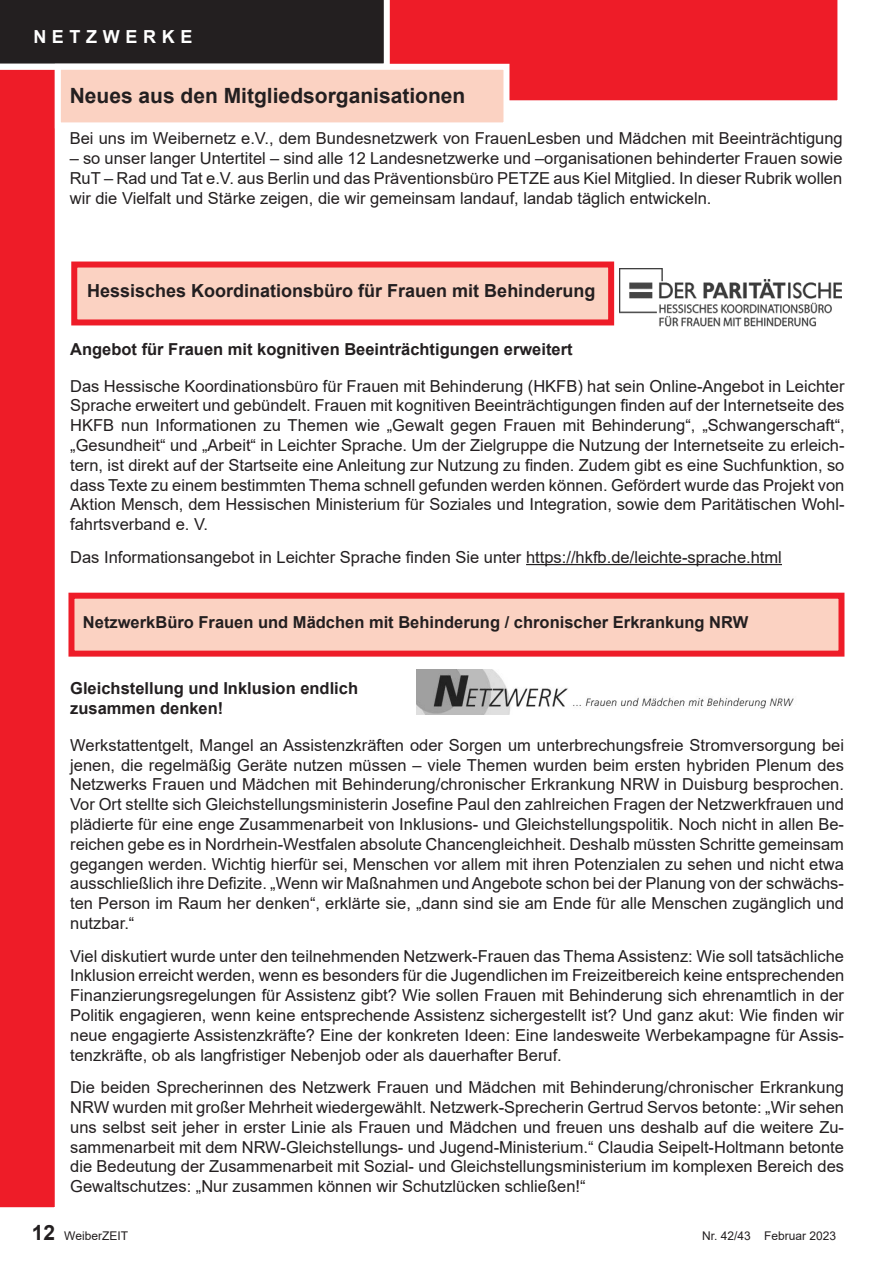
<style>
.page{position:relative;width:893px;height:1263px;background:#fff}
.page>*{position:absolute;margin:0;border:0;box-sizing:border-box;transform-origin:0 0}
.t1{font:700 21px "Arial";color:#231f20}
.t2{font:700 18px "Arial";color:#231f20}
.PR{font:700 18px "Arial";color:#fff}
.t3{font:16.5px/19.8px "Arial";color:#231f20;text-align:justify}
.t4{font:700 16.5px/19.8px "Arial";color:#231f20}
.t5{font:12px "Arial";color:#231f20}
.s1{font-weight:700;font-size:21px}
</style>
<div class="page">
<div style="left:390px;top:0;width:448px;height:101px;background:#ee1c28"></div>
<div style="left:0;top:70px;width:55px;height:1138px;background:#ee1c28"></div>
<div style="left:0;top:0;width:390px;height:70px;background:#231f20"></div>
<div style="left:55px;top:64px;width:454px;height:64px;background:#fbd2c2;border:6px solid #fff"></div>
<div style="left:71px;top:261px;width:543px;height:64px;background:#fbd2c2;border:6px solid #ee1c28"></div>
<hr style="left:526px;top:564px;width:256px;height:1px;background:#231f20">
<img style="left:619px;top:269px;width:222px;height:58px">
<div style="left:68px;top:593px;width:776px;height:64px;background:#fbd2c2;border:6px solid #ee1c28"></div>
<img style="left:417px;top:670px;width:377px;height:44px">
<p class="PR" style="left:33px;top:24px;width:161px">N E T Z W E R K E</p>
<h1 class="t1" style="left:70px;top:81px;width:397px">Neues aus den Mitgliedsorganisationen</h1>
<p class="t3" style="left:70px;top:128px;width:774px">Bei uns im Weibernetz e.V., dem Bundesnetzwerk von FrauenLesben und Mädchen mit Beeinträchtigung</p>
<p class="t3" style="left:70px;top:148px;width:774px">– so unser langer Untertitel – sind alle 12 Landesnetzwerke und –organisationen behinderter Frauen sowie RuT – Rad und Tat e.V. aus Berlin und das Präventionsbüro PETZE aus Kiel Mitglied. In dieser Rubrik wollen wir die Vielfalt und Stärke zeigen, die wir gemeinsam landauf, landab täglich entwickeln.</p>
<h2 class="t2" style="left:87px;top:278px;width:510px">Hessisches Koordinationsbüro für Frauen mit Behinderung</h2>
<h3 class="t4" style="left:70px;top:339px;width:504px">Angebot für Frauen mit kognitiven Beeinträchtigungen erweitert</h3>
<p class="t3" style="left:70px;top:376px;width:776px">Das Hessische Koordinationsbüro für Frauen mit Behinderung (HKFB) hat sein Online-Angebot in Leichter Sprache erweitert und gebündelt. Frauen mit kognitiven Beeinträchtigungen finden auf der Internetseite des HKFB nun Informationen zu Themen wie „Gewalt gegen Frauen mit Behinderung“, „Schwangerschaft“, „Gesundheit“ und „Arbeit“ in Leichter Sprache. Um der Zielgruppe die Nutzung der Internetseite zu erleich&shy;tern, ist direkt auf der Startseite eine Anleitung zur Nutzung zu finden. Zudem gibt es eine Suchfunktion, so dass Texte zu einem bestimmten Thema schnell gefunden werden können. Gefördert wurde das Projekt von Aktion Mensch, dem Hessischen Ministerium für Soziales und Integration, sowie dem Paritätischen Wohl&shy;fahrtsverband e. V.</p>
<p class="t3" style="left:70px;top:547px;width:713px">Das Informationsangebot in Leichter Sprache finden Sie unter https://hkfb.de/leichte-sprache.html</p>
<h2 class="t4" style="left:83px;top:612px;width:667px">NetzwerkBüro Frauen und Mädchen mit Behinderung / chronischer Erkrankung NRW</h2>
<h3 class="t4" style="left:70px;top:679px;width:289px">Gleichstellung und Inklusion endlich zusammen denken!</h3>
<p class="t3" style="left:70px;top:735px;width:775px">Werkstattentgelt, Mangel an Assistenzkräften oder Sorgen um unterbrechungsfreie Stromversorgung bei jenen, die regelmäßig Geräte nutzen müssen – viele Themen wurden beim ersten hybriden Plenum des Netzwerks Frauen und Mädchen mit Behinderung/chronischer Erkrankung NRW in Duisburg besprochen.<br>Vor Ort stellte sich Gleichstellungsministerin Josefine Paul den zahlreichen Fragen der Netzwerkfrauen und plädierte für eine enge Zusammenarbeit von Inklusions- und Gleichstellungspolitik. Noch nicht in allen Be&shy;reichen gebe es in Nordrhein-Westfalen absolute Chancengleichheit. Deshalb müssten Schritte gemeinsam gegangen werden. Wichtig hierfür sei, Menschen vor allem mit ihren Potenzialen zu sehen und nicht etwa ausschließlich ihre Defizite. „Wenn wir Maßnahmen und Angebote schon bei der Planung von der schwächs&shy;ten Person im Raum her denken“, erklärte sie, „dann sind sie am Ende für alle Menschen zugänglich und nutzbar.“</p>
<p class="t3" style="left:70px;top:946px;width:776px">Viel diskutiert wurde unter den teilnehmenden Netzwerk-Frauen das Thema Assistenz: Wie soll tatsächliche Inklusion erreicht werden, wenn es besonders für die Jugendlichen im Freizeitbereich keine entsprechenden Finanzierungsregelungen für Assistenz gibt? Wie sollen Frauen mit Behinderung sich ehrenamtlich in der Politik engagieren, wenn keine entsprechende Assistenz sichergestellt ist? Und ganz akut: Wie finden wir neue engagierte Assistenzkräfte? Eine der konkreten Ideen: Eine landesweite Werbekampagne für Assis&shy;tenzkräfte, ob als langfristiger Nebenjob oder als dauerhafter Beruf.</p>
<p class="t3" style="left:70px;top:1077px;width:775px">Die beiden Sprecherinnen des Netzwerk Frauen und Mädchen mit Behinderung/chronischer Erkrankung NRW wurden mit großer Mehrheit wiedergewählt. Netzwerk-Sprecherin Gertrud Servos betonte: „Wir sehen uns selbst seit jeher in erster Linie als Frauen und Mädchen und freuen uns deshalb auf die weitere Zu&shy;sammenarbeit mit dem NRW-Gleichstellungs- und Jugend-Ministerium.“ Claudia Seipelt-Holtmann betonte die Bedeutung der Zusammenarbeit mit Sozial- und Gleichstellungsministerium im komplexen Bereich des Gewaltschutzes: „Nur zusammen können wir Schutzlücken schließen!“</p>
<p class="t5" style="left:32px;top:1227px;width:98px"><span class="s1">12</span> WeiberZEIT</p>
<p class="t5" style="left:702px;top:1227px;width:136px">Nr. 42/43 Februar 2023</p>
</div>
